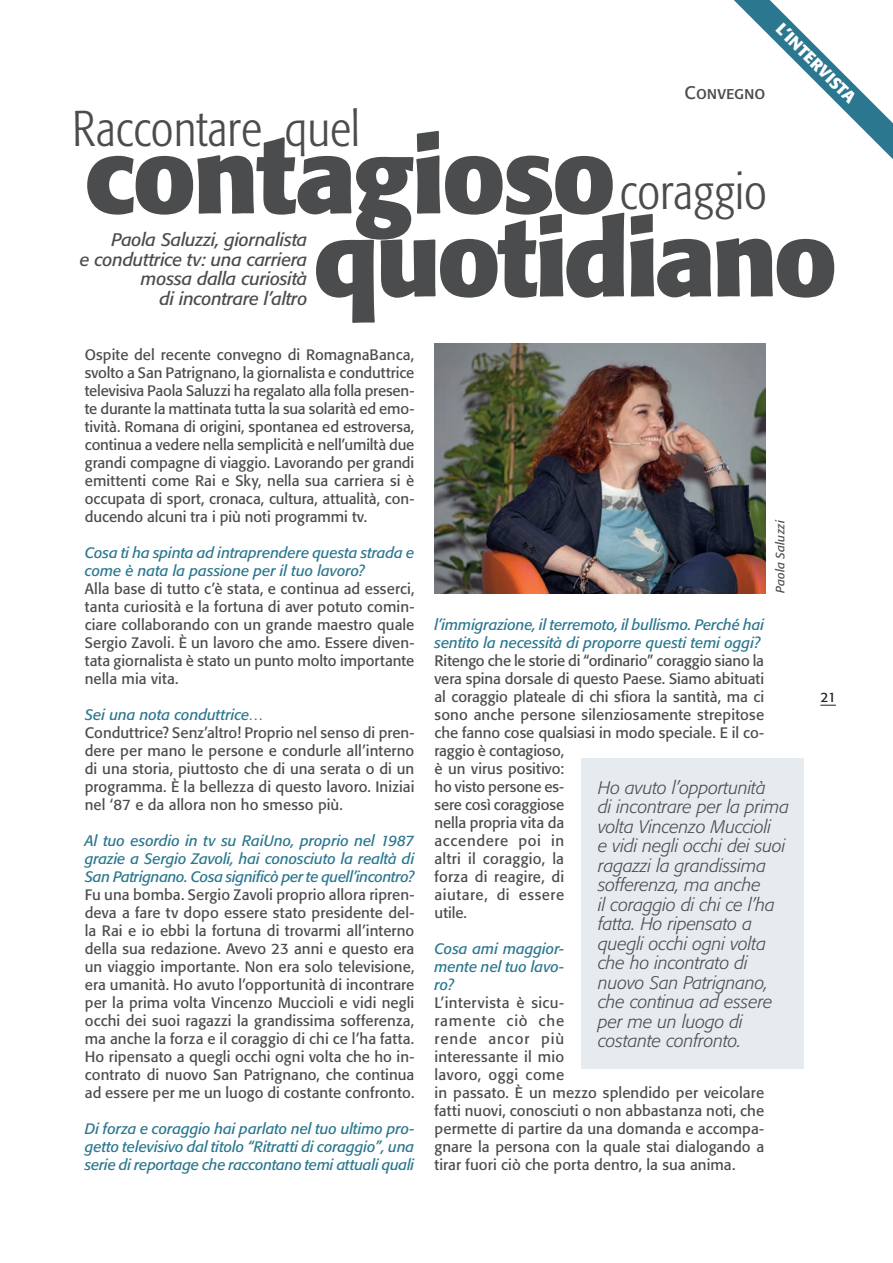
<style>
.page{position:relative;width:893px;height:1263px;background:#fff}
.page>*{position:absolute;margin:0;border:0;box-sizing:border-box;transform-origin:0 0}
.t1{font:700 105px "Formata";letter-spacing:-.03em;color:#4b4c4d}
.t2{font:300 condensed 49.65px "Formata";color:#4b4c4d}
.t3{font:italic 300 18px/19.5px "Formata";letter-spacing:-.005em;color:#4b4c4d}
.t4{font:italic 18px/19.5px "Formata";letter-spacing:-.015em;color:#4b4c4d;text-align:right}
.t5{font:18px "Formata Regular SC";color:#4b4c4d}
.t6{font:700 16.5px "Formata";color:#fff}
.t7{font:15px/18px "Formata";letter-spacing:.005em;color:#4b4c4d;text-align:justify}
.t8{font:italic 15px/18px "Formata";letter-spacing:-.005em;color:#2b778f;text-align:justify}
.t9{font:13.5px "Formata";color:#231f20}
.t10{font:italic 12px "Formata";letter-spacing:.01em;color:#4b4c4d}
</style>
<div class="page">
<svg style="left:820px;top:705px;width:16px;height:1px"></svg>
<img style="left:435px;top:343px;width:330px;height:250px">
<div style="left:581px;top:758px;width:223px;height:311px;background:#e6ebef"></div>
<svg style="left:734px;top:0;width:159px;height:159px"></svg>
<p class="t5" style="left:685px;top:82px;width:82px">Convegno</p>
<p class="t6" style="left:786px;top:19px;width:106px;rotate:45deg">L’INTERVISTA</p>
<h2 class="t2" style="left:72px;top:100px;width:289px">Raccontare quel</h2>
<h1 class="t1" style="left:85px;top:110px;width:533px">contagioso</h1>
<h2 class="t2" style="left:620px;top:163px;width:149px">coraggio</h2>
<h1 class="t1" style="left:314px;top:193px;width:525px">quotidiano</h1>
<p class="t4" style="left:80px;top:230px;width:229px">Paola Saluzzi, giornalista<br>e conduttrice tv: una carriera mossa dalla curiosità<br>di incontrare l’altro</p>
<p class="t7" style="left:85px;top:346px;width:331px">Ospite del recente convegno di RomagnaBanca, svolto a San Patrignano, la giornalista e conduttrice televisiva Paola Saluzzi ha regalato alla folla presen&shy;te durante la mattinata tutta la sua solarità ed emo&shy;tività. Romana di origini, spontanea ed estroversa, continua a vedere nella semplicità e nell’umiltà due grandi compagne di viaggio. Lavorando per grandi emittenti come Rai e Sky, nella sua carriera si è occupata di sport, cronaca, cultura, attualità, con&shy;ducendo alcuni tra i più noti programmi tv.</p>
<p class="t8" style="left:85px;top:544px;width:331px">Cosa ti ha spinta ad intraprendere questa strada e come è nata la passione per il tuo lavoro?</p>
<p class="t7" style="left:85px;top:580px;width:331px">Alla base di tutto c’è stata, e continua ad esserci, tanta curiosità e la fortuna di aver potuto comin&shy;ciare collaborando con un grande maestro quale Sergio Zavoli. È un lavoro che amo. Essere diven&shy;tata giornalista è stato un punto molto importante nella mia vita.</p>
<p class="t8" style="left:85px;top:706px;width:181px">Sei una nota conduttrice…</p>
<p class="t7" style="left:85px;top:724px;width:331px">Conduttrice? Senz’altro! Proprio nel senso di pren&shy;dere per mano le persone e condurle all’interno di una storia, piuttosto che di una serata o di un programma. È la bellezza di questo lavoro. Iniziai nel ‘87 e da allora non ho smesso più.</p>
<p class="t8" style="left:85px;top:832px;width:331px">Al tuo esordio in tv su RaiUno, proprio nel 1987 grazie a Sergio Zavoli, hai conosciuto la realtà di San Patrignano. Cosa significò per te quell’incontro?</p>
<p class="t7" style="left:85px;top:886px;width:331px">Fu una bomba. Sergio Zavoli proprio allora ripren&shy;deva a fare tv dopo essere stato presidente del&shy;la Rai e io ebbi la fortuna di trovarmi all’interno della sua redazione. Avevo 23 anni e questo era un viaggio importante. Non era solo televisione, era umanità. Ho avuto l’opportunità di incontrare per la prima volta Vincenzo Muccioli e vidi negli occhi dei suoi ragazzi la grandissima sofferenza, ma anche la forza e il coraggio di chi ce l’ha fatta.<br>Ho ripensato a quegli occhi ogni volta che ho in&shy;contrato di nuovo San Patrignano, che continua ad essere per me un luogo di costante confronto.</p>
<p class="t8" style="left:85px;top:1120px;width:331px">Di forza e coraggio hai parlato nel tuo ultimo pro&shy;getto televisivo dal titolo “Ritratti di coraggio”, una serie di reportage che raccontano temi attuali quali</p>
<p class="t10" style="left:773px;top:593px;width:75px;rotate:-90deg">Paola Saluzzi</p>
<p class="t8" style="left:435px;top:616px;width:331px">l’immigrazione, il terremoto, il bullismo. Perché hai sentito la necessità di proporre questi temi oggi?</p>
<p class="t7" style="left:435px;top:652px;width:331px;text-align:left">Ritengo che le storie di “ordinario” coraggio siano la vera spina dorsale di questo Paese. Siamo abituati al coraggio plateale di chi sfiora la santità, ma ci sono anche persone silenziosamente strepitose che fanno cose qualsiasi in modo speciale. E il co&shy;raggio è contagioso,<br>è un virus positivo:<br>ho visto persone es-<br>sere così coraggiose<br>nella propria vita da<br>accendere poi in<br>altri il coraggio, la<br>forza di reagire, di<br>aiutare, di essere<br>utile.</p>
<p class="t8" style="left:435px;top:940px;width:131px">Cosa ami maggior&shy;mente nel tuo lavo&shy;ro?</p>
<p class="t7" style="left:435px;top:994px;width:331px;text-align:left">L’intervista è sicu-<br>ramente ciò che<br>rende ancor più<br>interessante il mio<br>lavoro, oggi come<br>in passato. È un mezzo splendido per veicolare fatti nuovi, conosciuti o non abbastanza noti, che permette di partire da una domanda e accompa&shy;gnare la persona con la quale stai dialogando a tirar fuori ciò che porta dentro, la sua anima.</p>
<p class="t3" style="left:598px;top:778px;width:192px">Ho avuto l’opportunità<br>di incontrare per la prima volta Vincenzo Muccioli<br>e vidi negli occhi dei suoi ragazzi la grandissima sofferenza, ma anche<br>il coraggio di chi ce l’ha fatta. Ho ripensato a quegli occhi ogni volta che ho incontrato di nuovo San Patrignano, che continua ad essere per me un luogo di costante confronto.</p>
<p class="t9" style="left:820px;top:689px;width:17px">21</p>
</div>
